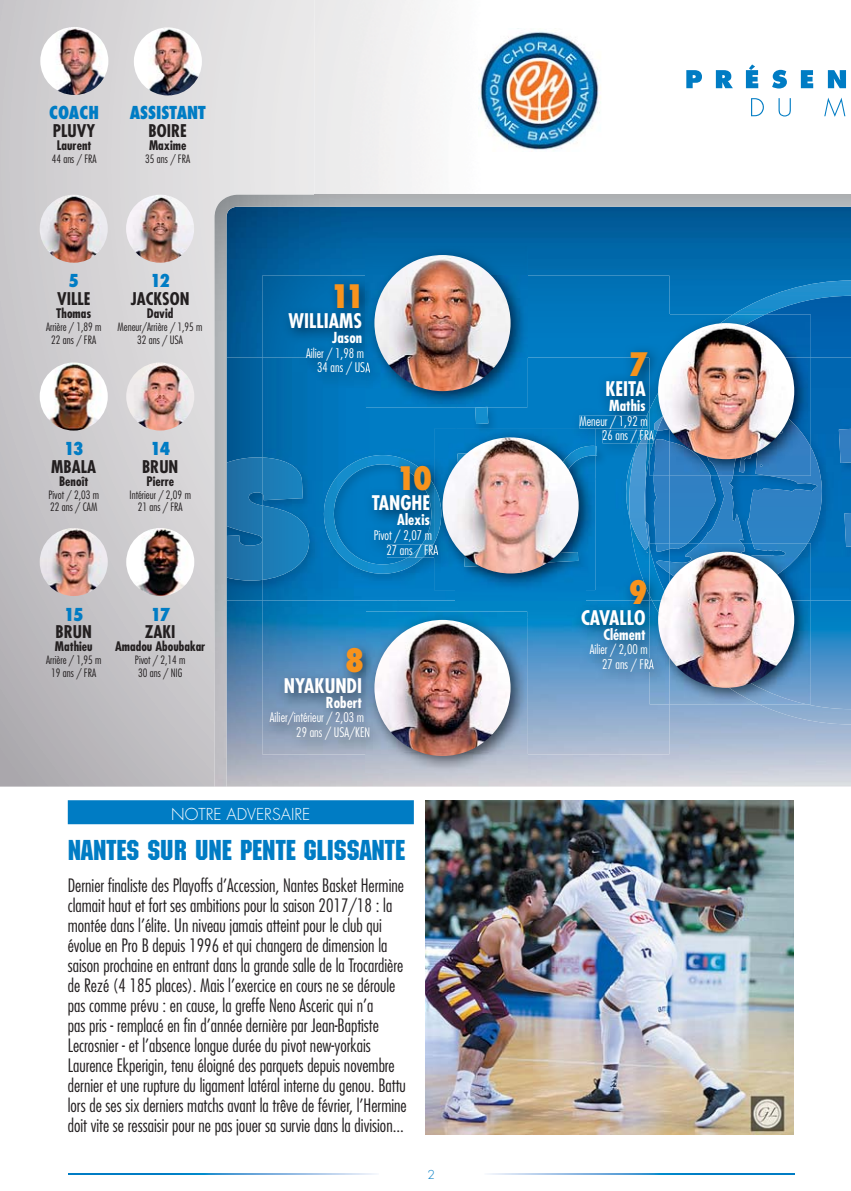
<style>
.page{position:relative;width:851px;height:1191px;background:#fff}
.page>*{position:absolute;margin:0;border:0;box-sizing:border-box;transform-origin:0 0}
.t1{font:800 condensed 31.4px "Futura";color:#f7931d}
.t2{font:28px "Machine";color:#007cc4}
.t3{font:700 condensed 19.6px "Futura";color:#fff}
.t4{font:300 condensed 18px/20px "Futura";color:#231f20}
.t5{font:800 condensed 17.4px "Futura";color:#007cc4}
.t6{font:700 condensed 17px "Futura";color:#231f20}
.t7{font:300 16px "Futura";color:#fff}
.t8{font:700 condensed 14.8px "Futura";color:#fff}
.t9{font:300 condensed 13px/14.8px "Futura";color:#fff}
.t10{font:700 condensed 12.8px "Futura";color:#231f20}
.t11{font:300 12px "Futura";color:#007cc4}
.t12{font:300 condensed 11.2px/12.8px "Futura";color:#231f20;text-align:center}
</style>
<div class="page">
<svg style="left:0;top:0;width:314px;height:786px"></svg>
<img style="left:583px;top:83px;width:267px;height:112px">
<img style="left:686px;top:64px;width:127px;height:24px">
<img style="left:847px;top:83px;width:3px;height:5px">
<img style="left:827px;top:70px;width:20px;height:18px">
<img style="left:751px;top:98px;width:94px;height:19px">
<img style="left:214px;top:195px;width:636px;height:591px">
<img style="left:314px;top:195px;width:536px;height:2px">
<img style="left:732px;top:280px;width:118px;height:444px">
<img style="left:227px;top:357px;width:229px;height:243px">
<img style="left:810px;top:357px;width:40px;height:243px">
<div style="left:656px;top:476px;width:43px;height:67px;background:#2e82c4"></div>
<img style="left:699px;top:447px;width:123px;height:96px">
<img style="left:227px;top:457px;width:83px;height:123px">
<img style="left:838px;top:429px;width:12px;height:118px">
<div style="left:68px;top:800px;width:346px;height:24px;background:#007cc4"></div>
<img style="left:425px;top:800px;width:368px;height:334px">
<img style="left:40px;top:27px;width:68px;height:68px;border-radius:50%">
<img style="left:134px;top:27px;width:68px;height:68px;border-radius:50%">
<img style="left:262px;top:276px;width:104px;height:81px">
<img style="left:527px;top:276px;width:142px;height:81px">
<img style="left:262px;top:600px;width:135px;height:154px">
<img style="left:397px;top:600px;width:252px;height:17px">
<img style="left:527px;top:617px;width:142px;height:137px">
<img style="left:456px;top:357px;width:193px;height:122px">
<div style="left:585px;top:479px;width:64px;height:121px;background:#007cc4"></div>
<img style="left:456px;top:590px;width:129px;height:10px">
<img style="left:649px;top:476px;width:7px;height:67px">
<img style="left:629px;top:409px;width:20px;height:186px">
<img style="left:625px;top:452px;width:4px;height:66px">
<img style="left:648px;top:479px;width:1px;height:66px">
<img style="left:629px;top:443px;width:19px;height:107px">
<img style="left:322px;top:455px;width:112px;height:119px">
<img style="left:475px;top:408px;width:13px;height:16px">
<svg style="left:595px;top:446px;width:2px;height:10px"></svg>
<img style="left:306px;top:347px;width:58px;height:13px">
<img style="left:318px;top:362px;width:48px;height:13px">
<img style="left:270px;top:712px;width:94px;height:13px">
<img style="left:297px;top:727px;width:69px;height:13px">
<img style="left:387px;top:544px;width:20px;height:13px">
<img style="left:407px;top:544px;width:16px;height:13px">
<img style="left:579px;top:415px;width:58px;height:13px">
<img style="left:602px;top:430px;width:35px;height:13px">
<img style="left:602px;top:659px;width:47px;height:13px">
<img style="left:126px;top:362px;width:68px;height:68px;border-radius:50%">
<img style="left:40px;top:362px;width:68px;height:68px;border-radius:50%">
<img style="left:40px;top:195px;width:68px;height:68px;border-radius:50%">
<img style="left:126px;top:195px;width:68px;height:68px;border-radius:50%">
<img style="left:126px;top:528px;width:68px;height:68px;border-radius:50%">
<img style="left:40px;top:528px;width:68px;height:68px;border-radius:50%">
<img style="left:478px;top:29px;width:123px;height:123px">
<img style="left:366px;top:246px;width:161px;height:162px">
<svg style="left:475px;top:407px;width:12px;height:1px"></svg>
<svg style="left:366px;top:362px;width:4px;height:13px"></svg>
<img style="left:374px;top:255px;width:136px;height:136px;border-radius:50%">
<img style="left:366px;top:611px;width:161px;height:161px">
<svg style="left:366px;top:727px;width:4px;height:13px"></svg>
<img style="left:374px;top:620px;width:136px;height:136px;border-radius:50%">
<img style="left:434px;top:429px;width:161px;height:161px">
<img style="left:434px;top:485px;width:7px;height:58px">
<img style="left:457px;top:452px;width:24px;height:115px">
<img style="left:545px;top:446px;width:50px;height:117px">
<svg style="left:423px;top:544px;width:15px;height:13px"></svg>
<img style="left:442px;top:437px;width:136px;height:136px;border-radius:50%">
<img style="left:649px;top:315px;width:34px;height:42px">
<img style="left:764px;top:315px;width:46px;height:42px">
<img style="left:683px;top:315px;width:81px;height:23px">
<img style="left:785px;top:357px;width:25px;height:37px">
<img style="left:669px;top:394px;width:141px;height:82px">
<img style="left:649px;top:357px;width:18px;height:18px">
<img style="left:649px;top:456px;width:4px;height:20px">
<img style="left:649px;top:375px;width:20px;height:81px">
<img style="left:653px;top:439px;width:16px;height:37px">
<img style="left:657px;top:411px;width:12px;height:19px">
<img style="left:654px;top:415px;width:9px;height:15px">
<svg style="left:637px;top:415px;width:17px;height:28px"></svg>
<img style="left:658px;top:323px;width:136px;height:136px;border-radius:50%">
<img style="left:787px;top:543px;width:23px;height:161px">
<img style="left:649px;top:600px;width:157px;height:104px">
<img style="left:669px;top:543px;width:138px;height:47px">
<img style="left:652px;top:600px;width:9px;height:30px">
<img style="left:649px;top:543px;width:5px;height:5px">
<img style="left:649px;top:548px;width:20px;height:52px">
<img style="left:654px;top:543px;width:15px;height:9px">
<img style="left:655px;top:560px;width:14px;height:13px">
<svg style="left:649px;top:659px;width:4px;height:13px"></svg>
<img style="left:658px;top:552px;width:136px;height:136px;border-radius:50%">
<svg style="left:68px;top:1173px;width:308px;height:1px"></svg>
<svg style="left:488px;top:1173px;width:306px;height:1px"></svg>
<p class="t5" style="left:49px;top:106px;width:51px">COACH</p>
<p class="t6" style="left:53px;top:123px;width:44px">PLUVY</p>
<p class="t10" style="left:57px;top:140px;width:36px">Laurent</p>
<p class="t12" style="left:52px;top:153px;width:46px">44 ans / FRA</p>
<p class="t5" style="left:130px;top:106px;width:77px">ASSISTANT</p>
<p class="t6" style="left:149px;top:123px;width:40px">BOIRE</p>
<p class="t10" style="left:149px;top:140px;width:39px">Maxime</p>
<p class="t12" style="left:145px;top:153px;width:46px">35 ans / FRA</p>
<p class="t5" style="left:68px;top:273px;width:12px">5</p>
<p class="t6" style="left:57px;top:291px;width:35px">VILLE</p>
<p class="t10" style="left:56px;top:307px;width:36px">Thomas</p>
<p class="t12" style="left:46px;top:321px;width:57px">Arrière / 1,89 m<br>22 ans / FRA</p>
<p class="t5" style="left:150px;top:273px;width:21px">12</p>
<p class="t6" style="left:131px;top:291px;width:60px">JACKSON</p>
<p class="t10" style="left:147px;top:307px;width:28px">David</p>
<p class="t12" style="left:118px;top:321px;width:86px">Meneur/Arrière / 1,95 m<br>32 ans / USA</p>
<p class="t5" style="left:64px;top:441px;width:21px">13</p>
<p class="t6" style="left:51px;top:459px;width:46px">MBALA</p>
<p class="t10" style="left:59px;top:475px;width:31px">Benoît</p>
<p class="t12" style="left:48px;top:489px;width:52px;text-align:left">Pivot / 2,03 m<br>22 ans / CAM</p>
<p class="t5" style="left:150px;top:441px;width:21px">14</p>
<p class="t6" style="left:142px;top:459px;width:38px">BRUN</p>
<p class="t10" style="left:146px;top:475px;width:29px">Pierre</p>
<p class="t12" style="left:129px;top:489px;width:63px">Intérieur / 2,09 m<br>21 ans / FRA</p>
<p class="t5" style="left:64px;top:607px;width:21px">15</p>
<p class="t6" style="left:56px;top:624px;width:38px">BRUN</p>
<p class="t10" style="left:55px;top:641px;width:39px">Mathieu</p>
<p class="t12" style="left:46px;top:654px;width:57px">Arrière / 1,95 m<br>19 ans / FRA</p>
<p class="t5" style="left:150px;top:607px;width:21px">17</p>
<p class="t6" style="left:145px;top:624px;width:32px">ZAKI</p>
<p class="t10" style="left:115px;top:641px;width:92px">Amadou Aboubakar</p>
<p class="t12" style="left:135px;top:654px;width:52px;text-align:left">Pivot / 2,14 m<br>30 ans / NIG</p>
<h1 class="t1" style="left:330px;top:283px;width:36px">11</h1>
<p class="t3" style="left:288px;top:312px;width:75px">WILLIAMS</p>
<p class="t8" style="left:332px;top:331px;width:31px">Jason</p>
<p class="t9" style="left:317px;top:346px;width:54px;text-indent:-11px">Ailier / 1,98 m<br>34 ans / USA</p>
<h1 class="t1" style="left:396px;top:465px;width:38px">10</h1>
<p class="t3" style="left:371px;top:494px;width:60px">TANGHE</p>
<p class="t8" style="left:397px;top:513px;width:34px">Alexis</p>
<p class="t9" style="left:386px;top:528px;width:53px;text-indent:-13px">Pivot / 2,07 m<br>27 ans / FRA</p>
<h1 class="t1" style="left:345px;top:647px;width:20px">8</h1>
<p class="t3" style="left:284px;top:677px;width:80px">NYAKUNDI</p>
<p class="t8" style="left:326px;top:695px;width:38px">Robert</p>
<p class="t9" style="left:296px;top:711px;width:75px;text-indent:-26px">Ailier/intérieur / 2,03 m<br>29 ans / USA/KEN</p>
<p class="t7" style="left:171px;top:807px;width:140px">NOTRE ADVERSAIRE</p>
<h2 class="t2" style="left:68px;top:833px;width:339px">NANTES SUR UNE PENTE GLISSANTE</h2>
<p class="t4" style="left:68px;top:877px;width:340px">Dernier finaliste des Playoffs d’Accession, Nantes Basket Hermine clamait haut et fort ses ambitions pour la saison 2017/18 : la montée dans l’élite. Un niveau jamais atteint pour le club qui évolue en Pro B depuis 1996 et qui changera de dimension la saison prochaine en entrant dans la grande salle de la Trocardière de Rezé (4 185 places). Mais l’exercice en cours ne se déroule pas comme prévu : en cause, la greffe Neno Asceric qui n’a<br>pas pris - remplacé en fin d’année dernière par Jean-Baptiste Lecrosnier - et l’absence longue durée du pivot new-yorkais Laurence Ekperigin, tenu éloigné des parquets depuis novembre dernier et une rupture du ligament latéral interne du genou. Battu lors de ses six derniers matchs avant la trêve de février, l’Hermine doit vite se ressaisir pour ne pas jouer sa survie dans la division...</p>
<p class="t11" style="left:427px;top:1168px;width:9px">2</p>
<h1 class="t1" style="left:628px;top:351px;width:20px">7</h1>
<p class="t3" style="left:605px;top:380px;width:42px">KEITA</p>
<p class="t8" style="left:609px;top:399px;width:38px">Mathis</p>
<p class="t9" style="left:602px;top:414px;width:53px;text-indent:-22px">Meneur / 1,92 m<br>26 ans / FRA</p>
<h1 class="t1" style="left:628px;top:579px;width:20px">9</h1>
<p class="t3" style="left:581px;top:609px;width:66px">CAVALLO</p>
<p class="t8" style="left:603px;top:627px;width:44px">Clément</p>
<p class="t9" style="left:602px;top:643px;width:53px;text-indent:-12px">Ailier / 2,00 m<br>27 ans / FRA</p>
</div>
